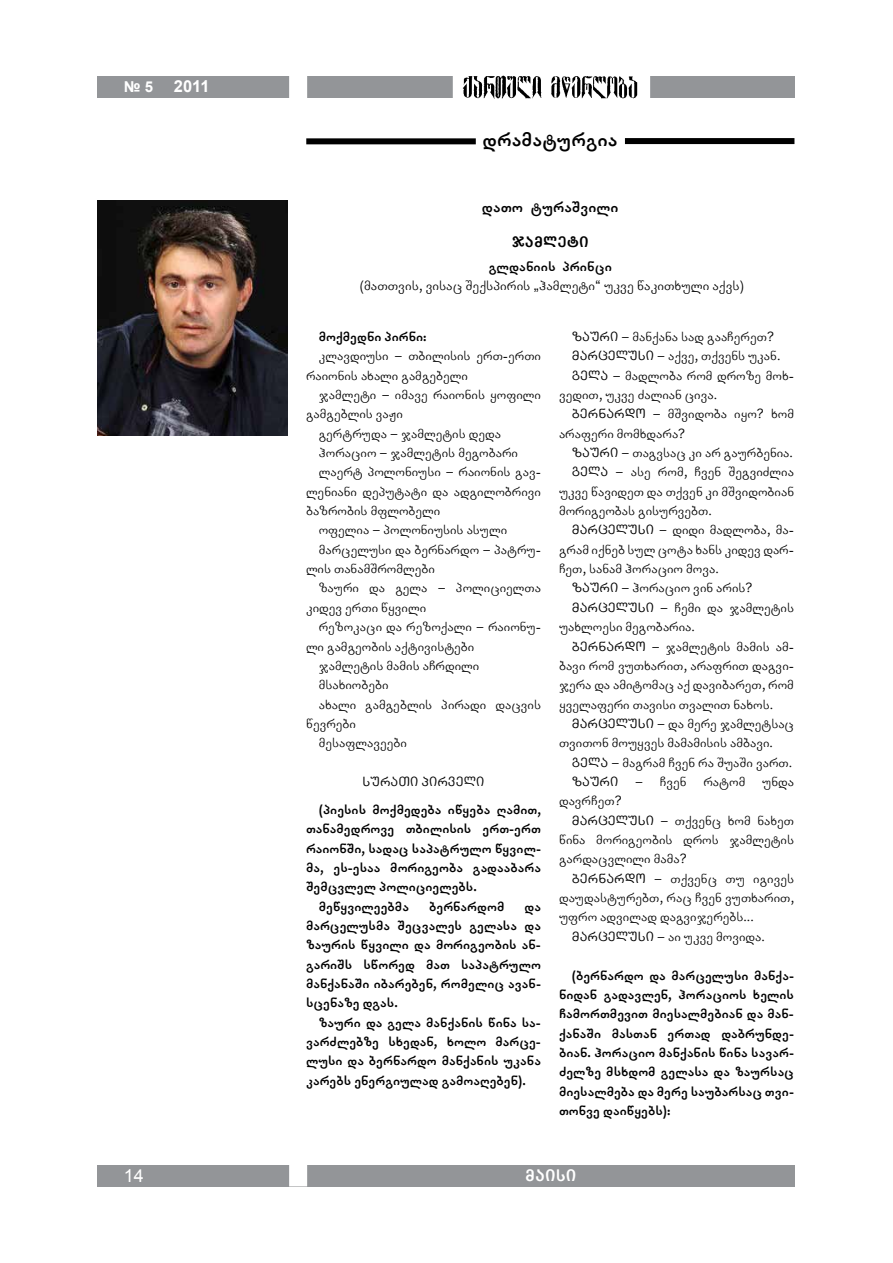
<style>
.page{position:relative;width:893px;height:1263px;background:#fff}
.page>*{position:absolute;margin:0;border:0;box-sizing:border-box;transform-origin:0 0}
.t1{font:700 19.5px "Kolhety";color:#000}
.t2{font:18px "Arial";color:#fff}
.t3{font:700 16.5px "Kolhety Mt";color:#fff}
.t4{font:700 16.5px "Arial";color:#fff}
.t5{font:700 15px "Kolhety";color:#000}
.t6{font:700 15px "Kolhety Mt";color:#000}
.t7{font:700 15px "Arial";color:#fff}
.t8{font:13.5px "Kolhety Normal";color:#000}
.t9{font:700 13.5px "Kolhety";color:#000}
.t10{font:13.2px/19.4px "Kolhety Normal";color:#000}
.t11{font:700 13.2px/19.4px "Kolhety";color:#000;text-align:justify}
.t12{font:13.2px "Kolhety Mt Normal";color:#000}
.s1{font-family:"Kolhety Mt Normal"}
</style>
<div class="page">
<div style="left:98px;top:76px;width:697px;height:21px;background:#939598"></div>
<div style="left:98px;top:1165px;width:697px;height:21px;background:#939598"></div>
<div style="left:289px;top:74px;width:18px;height:24px;background:#fff;border:2px solid #fff"></div>
<div style="left:289px;top:1165px;width:18px;height:21px;background:#fff;border:2px solid #fff"></div>
<div style="left:453px;top:74px;width:197px;height:26px;background:#fff"></div>
<img style="left:461px;top:75px;width:177px;height:24px">
<div style="left:306px;top:138px;width:170px;height:6px;background:#000"></div>
<div style="left:625px;top:138px;width:169px;height:6px;background:#000"></div>
<img style="left:98px;top:201px;width:190px;height:235px">
<p class="t7" style="left:124px;top:77px;width:31px">№ 5</p>
<p class="t4" style="left:174px;top:75px;width:37px">2011</p>
<h1 class="t1" style="left:483px;top:130px;width:137px">DRAMATURGIA</h1>
<p class="t5" style="left:482px;top:199px;width:138px">DATO TURASVILI</p>
<p class="t6" style="left:512px;top:235px;width:79px">JAMLETI</p>
<p class="t9" style="left:489px;top:260px;width:125px">GLDANIIS PRINCI</p>
<p class="t8" style="left:360px;top:279px;width:386px">(MATTVIS, VISAC SEQSPIRIS `HAMLETI~ UKVE WAKITXULI AQVS)</p>
<p class="t11" style="left:319px;top:328px;width:109px">MOQMEDNI PIRNI:L</p>
<p class="t10" style="left:306px;top:347px;width:237px;text-indent:13px">KLAVDIUSI – TBILISIS ERT-ERTI<br>RAIONIS AXALI GAMGEBELI</p>
<p class="t10" style="left:319px;top:386px;width:224px">JAMLETI – IMAVE RAIONIS YOFILI</p>
<p class="t10" style="left:306px;top:405px;width:98px">GAMGEBLIS VAJI</p>
<p class="t10" style="left:319px;top:424px;width:184px">GERTRUDA – JAMLETIS DEDA</p>
<p class="t10" style="left:319px;top:444px;width:201px">HORACIO – JAMLETIS MEGOBARI</p>
<p class="t10" style="left:319px;top:463px;width:224px">LAERT POLONIUSI – RAIONIS GAV-</p>
<p class="t10" style="left:306px;top:482px;width:237px">LENIANI DEPUTATI DA ADGILOBRIVI</p>
<p class="t10" style="left:306px;top:502px;width:136px">BAZROBIS MFLOBELI</p>
<p class="t10" style="left:319px;top:521px;width:190px">OFELIA – POLONIUSIS ASULI</p>
<p class="t10" style="left:319px;top:541px;width:224px">MARCELUSI DA BERNARDO – PATRU-</p>
<p class="t10" style="left:306px;top:560px;width:130px">LIS TANAMSROMLEBI</p>
<p class="t10" style="left:319px;top:579px;width:224px">ZAURI DA GELA – POLICIELTA</p>
<p class="t10" style="left:306px;top:599px;width:122px">KIDEV ERTI WYVILI</p>
<p class="t10" style="left:319px;top:618px;width:224px">REZOKACI DA REZOQALI – RAIONU-</p>
<p class="t10" style="left:306px;top:637px;width:170px">LI GAMGEOBIS AQTIVISTEBI</p>
<p class="t10" style="left:319px;top:657px;width:162px">JAMLETIS MAMIS ACRDILI</p>
<p class="t10" style="left:319px;top:676px;width:71px">MSAXIOBEBI</p>
<p class="t10" style="left:319px;top:695px;width:224px">AXALI GAMGEBLIS PIRADI DACVIS</p>
<p class="t10" style="left:306px;top:715px;width:52px">WEVREBI</p>
<p class="t10" style="left:319px;top:734px;width:90px">MESAFLAVEEBI</p>
<p class="t12" style="left:363px;top:775px;width:123px">SURATI PIRVELI</p>
<p class="t11" style="left:319px;top:801px;width:224px">(PIESIS MOQMEDEBA IWYEBA RAMIT,</p>
<p class="t11" style="left:306px;top:820px;width:236px">TANAMEDROVE TBILISIS ERT-ERT</p>
<p class="t11" style="left:306px;top:839px;width:236px">RAIONSI, SADAC SAPATRULO WYVIL-</p>
<p class="t11" style="left:306px;top:859px;width:236px">MA, ES-ESAA MORIGEOBA GADAABARA</p>
<p class="t11" style="left:306px;top:878px;width:172px">SEMCVLEL POLICIELEBS.</p>
<p class="t11" style="left:319px;top:897px;width:92px">MEWYVILEEBMA</p>
<p class="t11" style="left:429px;top:897px;width:77px">BERNARDOM</p>
<p class="t10" style="left:572px;top:328px;width:204px"><span class="s1">ZAURI</span> – MANQANA SAD GAACERET?</p>
<p class="t10" style="left:572px;top:347px;width:210px"><span class="s1">MARCELUSI</span> – AQVE, TQVENS UKAN.</p>
<p class="t10" style="left:572px;top:366px;width:224px"><span class="s1">GELA</span> – MADLOBA ROM DROZE MOX-</p>
<p class="t10" style="left:559px;top:386px;width:160px">VEDIT, UKVE ZALIAN CIVA.</p>
<p class="t10" style="left:572px;top:405px;width:224px"><span class="s1">BERNARDO</span> – MSVIDOBA IYO? XOM</p>
<p class="t10" style="left:559px;top:424px;width:128px">ARAFERI MOMXDARA?</p>
<p class="t10" style="left:572px;top:444px;width:223px"><span class="s1">ZAURI</span> – TAGVSAC KI AR GAURBENIA.</p>
<p class="t10" style="left:572px;top:463px;width:224px"><span class="s1">GELA</span> – ASE ROM, CVEN SEGVIZLIA</p>
<p class="t10" style="left:559px;top:483px;width:237px">UKVE WAVIDET DA TQVEN KI MSVIDOBIAN</p>
<p class="t10" style="left:559px;top:502px;width:154px">MORIGEOBAS GISURVEBT.</p>
<p class="t10" style="left:572px;top:521px;width:224px"><span class="s1">MARCELUSI</span> – DIDI MADLOBA, MA-</p>
<p class="t10" style="left:559px;top:541px;width:237px">GRAM IQNEB SUL COTA XANS KIDEV DAR-</p>
<p class="t10" style="left:559px;top:560px;width:161px">CET, SANAM HORACIO MOVA.</p>
<p class="t10" style="left:572px;top:579px;width:182px"><span class="s1">ZAURI</span> – HORACIO VIN ARIS?</p>
<p class="t10" style="left:572px;top:599px;width:224px"><span class="s1">MARCELUSI</span> – CEMI DA JAMLETIS</p>
<p class="t10" style="left:559px;top:618px;width:137px">UAXLOESI MEGOBARIA.</p>
<p class="t10" style="left:572px;top:637px;width:224px"><span class="s1">BERNARDO</span> – JAMLETIS MAMIS AM-</p>
<p class="t10" style="left:559px;top:657px;width:237px">BAVI ROM VUTXARIT, ARAFRIT DAGVI-</p>
<p class="t10" style="left:559px;top:676px;width:236px">JERA DA AMITOMAC AQ DAVIBARET, ROM</p>
<p class="t10" style="left:559px;top:695px;width:216px">YVELAFERI TAVISI TVALIT NAXOS.</p>
<p class="t10" style="left:572px;top:715px;width:224px"><span class="s1">MARCELUSI</span> – DA MERE JAMLETSAC</p>
<p class="t10" style="left:559px;top:734px;width:215px">TVITON MOUYVES MAMAMISIS AMBAVI.</p>
<p class="t10" style="left:572px;top:753px;width:222px"><span class="s1">GELA</span> – MAGRAM CVEN RA SUASI VART.</p>
<p class="t12" style="left:572px;top:775px;width:48px">ZAURI</p>
<p class="t10" style="left:635px;top:773px;width:53px">– CVEN</p>
<p class="t10" style="left:703px;top:773px;width:43px">RATOM</p>
<p class="t10" style="left:762px;top:773px;width:33px">UNDA</p>
<p class="t10" style="left:559px;top:792px;width:64px">DAVRCET?</p>
<p class="t10" style="left:572px;top:812px;width:224px"><span class="s1">MARCELUSI</span> – TQVENC XOM NAXET</p>
<p class="t10" style="left:559px;top:831px;width:237px">WINA MORIGEOBIS DROS JAMLETIS</p>
<p class="t10" style="left:559px;top:850px;width:129px">GARDACVLILI MAMA?</p>
<p class="t10" style="left:572px;top:870px;width:224px"><span class="s1">BERNARDO</span> – TQVENC TU IGIVES</p>
<p class="t10" style="left:559px;top:889px;width:237px">DAUDASTUREBT, RAC CVEN VUTXARIT,</p>
<p class="t10" style="left:559px;top:908px;width:196px">UFRO ADVILAD DAGVIJEREBS...</p>
<p class="t10" style="left:572px;top:928px;width:195px"><span class="s1">MARCELUSI</span> – AI UKVE MOVIDA.</p>
<p class="t11" style="left:559px;top:966px;width:237px;text-indent:13px">(BERNARDO DA MARCELUSI MANQA-NIDAN GADAVLEN, HORACIOS XELIS CAMORTMEVIT MIESALMEBIAN DA MAN-QANASI MASTAN ERTAD DABRUNDE-BIAN. HORACIO MANQANIS WINA SAVAR-ZELZE MSXDOM GELASA DA ZAURSAC MIESALMEBA DA MERE SAUBARSAC TVI-TONVE DAIWYEBS):</p>
<p class="t11" style="left:306px;top:897px;width:236px;text-indent:218px">DA MARCELUSMA SECVALES GELASA DA ZAURIS WYVILI DA MORIGEOBIS AN-GARISS SWORED MAT SAPATRULO MANQANASI IBAREBEN, ROMELIC AVAN-SCENAZE DGAS.</p>
<p class="t11" style="left:306px;top:1013px;width:236px;text-indent:13px">ZAURI DA GELA MANQANIS WINA SA-VARZLEBZE SXEDAN, XOLO MARCE-LUSI DA BERNARDO MANQANIS UKANA KAREBS ENERGIULAD GAMOAREBEN).</p>
<h2 class="t2" style="left:124px;top:1164px;width:22px">14</h2>
<p class="t3" style="left:525px;top:1167px;width:53px">MAISI</p>
</div>
